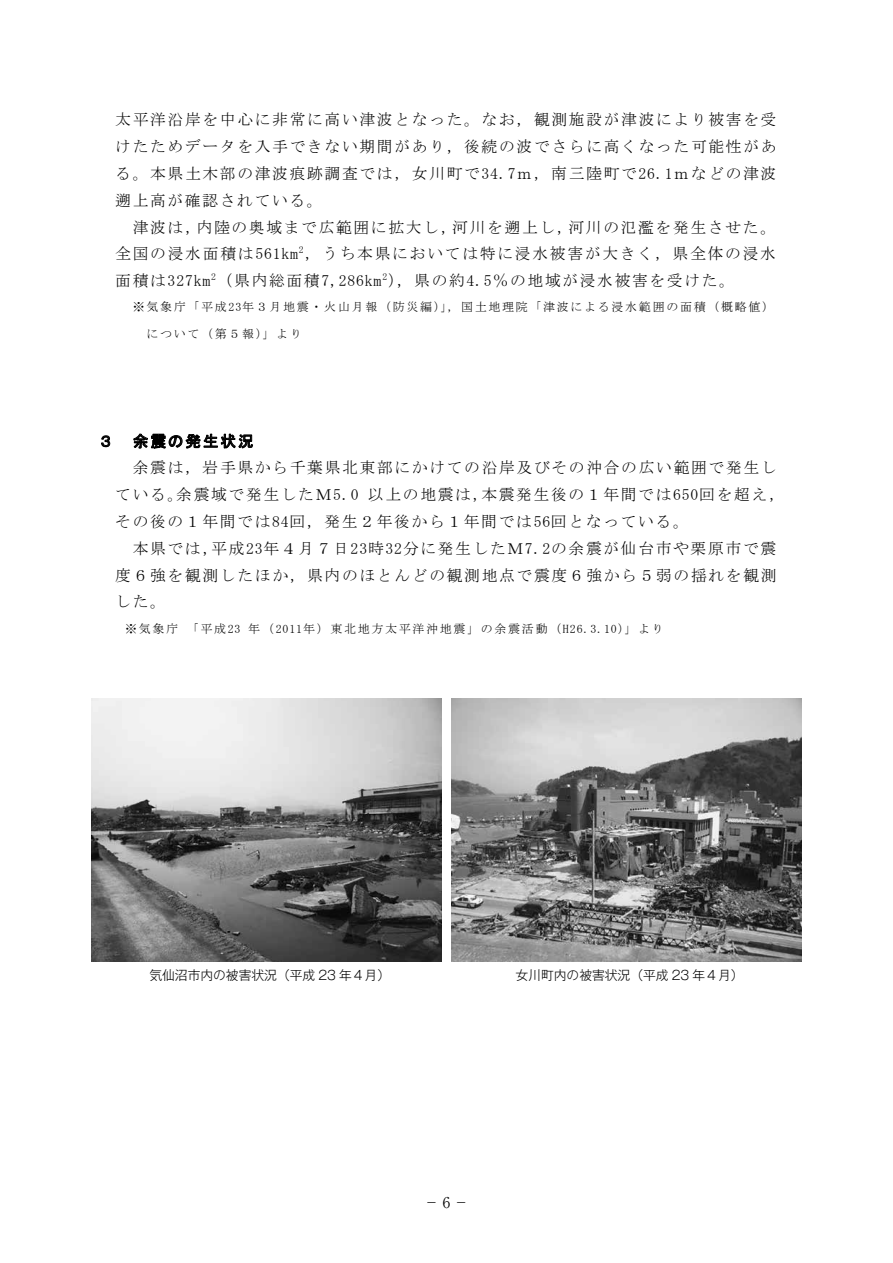
<style>
.page{position:relative;width:893px;height:1263px;background:#fff}
.page>*{position:absolute;margin:0;border:0;box-sizing:border-box;transform-origin:0 0}
.t1{font:15.75px/26.8px "MS Mincho";letter-spacing:.11em;color:#000;text-align:justify}
.t2{font:15.75px "MS Gothic";letter-spacing:.11em;color:#000}
.t3{font:300 14.85px "Ryumin Pro";color:#000}
.t4{font:300 12.75px "Gothic MB101 Pr 5";color:#000}
.t5{font:12px "MS Mincho";letter-spacing:.145em;color:#000}
</style>
<div class="page">
<svg style="left:101px;top:435px;width:9px;height:12px"></svg>
<svg style="left:133px;top:434px;width:120px;height:14px"></svg>
<img style="left:92px;top:698px;width:349px;height:263px">
<img style="left:452px;top:698px;width:349px;height:263px">
<p class="t1" style="left:115px;top:106px;width:663px">太平洋沿岸を中心に非常に高い津波となった。なお，観測施設が津波により被害を受けたためデータを入手できない期間があり，後続の波でさらに高くなった可能性がある。本県土木部の津波痕跡調査では，女川町で34.7ｍ，南三陸町で26.1ｍなどの津波遡上高が確認されている。</p>
<p class="t1" style="left:115px;top:213px;width:662px;text-indent:17px">津波は，内陸の奥域まで広範囲に拡大し，河川を遡上し，河川の氾濫を発生させた。全国の浸水面積は561km<sup>2</sup>，うち本県においては特に浸水被害が大きく，県全体の浸水面積は327km<sup>2</sup>（県内総面積7,286km<sup>2</sup>），県の約4.5％の地域が浸水被害を受けた。</p>
<p class="t5" style="left:133px;top:301px;width:643px">※気象庁「平成23年３月地震・火山月報（防災編）」，国土地理院「津波による浸水範囲の面積（概略値）</p>
<p class="t5" style="left:146px;top:328px;width:157px">について（第５報）」より</p>
<p class="t2" style="left:98px;top:433px;width:157px">３ 余震の発生状況</p>
<p class="t1" style="left:115px;top:454px;width:671px;text-align:left;text-indent:18px">余震は，岩手県から千葉県北東部にかけての沿岸及びその沖合の広い範囲で発生している。余震域で発生したＭ5.0 以上の地震は，本震発生後の１年間では650回を超え，その後の１年間では84回，発生２年後から１年間では56回となっている。</p>
<p class="t1" style="left:115px;top:535px;width:663px;text-indent:18px">本県では，平成23年４月７日23時32分に発生したＭ7.2の余震が仙台市や栗原市で震度６強を観測したほか，県内のほとんどの観測地点で震度６強から５弱の揺れを観測した。</p>
<p class="t5" style="left:125px;top:622px;width:540px">※気象庁 「平成23 年（2011年）東北地方太平洋沖地震」の余震活動（H26.3.10）」より</p>
<p class="t4" style="left:149px;top:965px;width:242px">気仙沼市内の被害状況（平成 23 年４月）</p>
<p class="t4" style="left:516px;top:965px;width:229px">女川町内の被害状況（平成 23 年４月）</p>
<p class="t3" style="left:424px;top:1191px;width:46px">－6－</p>
</div>
